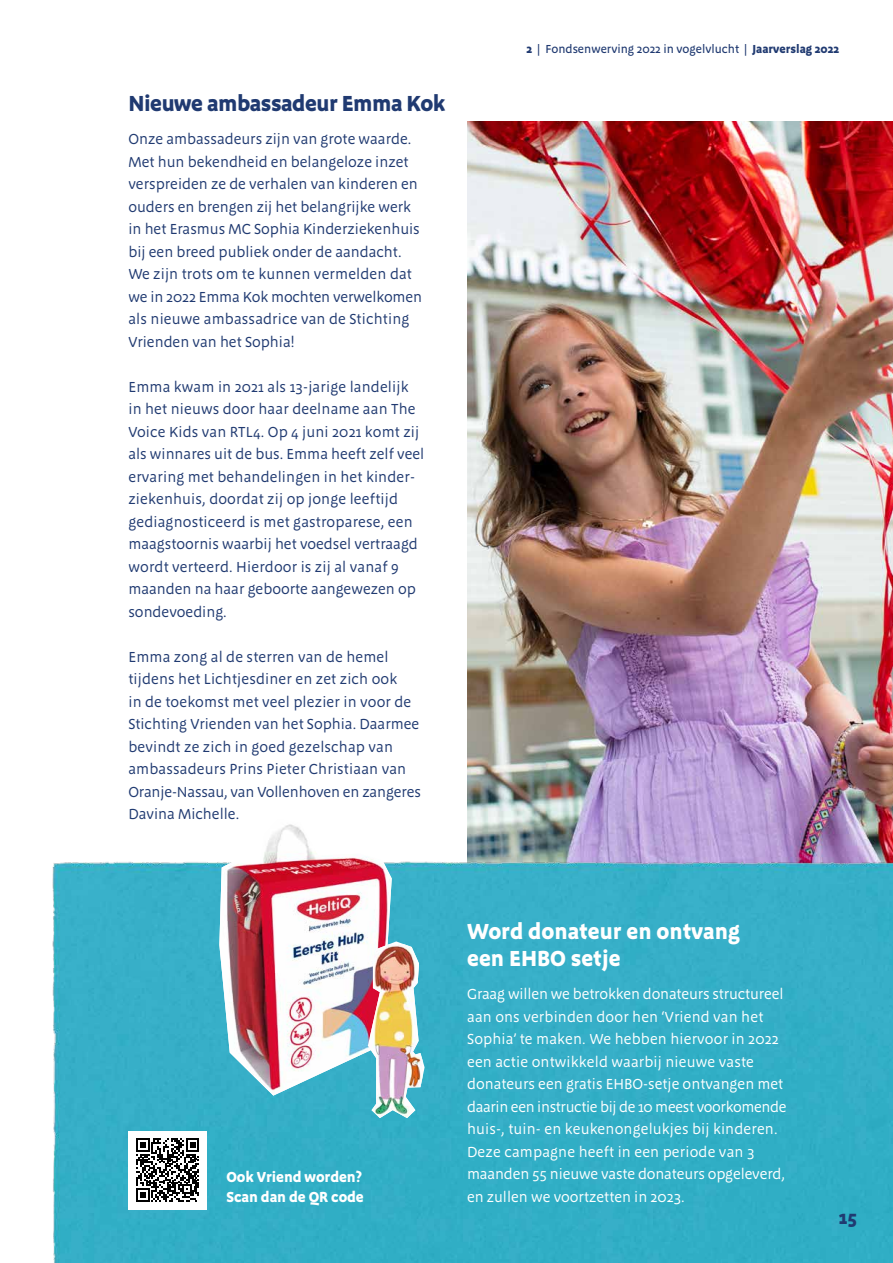
<style>
.page{position:relative;width:893px;height:1263px;background:#fff}
.page>*{position:absolute;margin:0;border:0;box-sizing:border-box;transform-origin:0 0}
.t1{font:700 22.5px/27px "Megano OT";color:#fff}
.t2{font:700 22.5px "Megano OT";letter-spacing:-.02em;color:#203a71}
.t3{font:700 19.5px "Megano OT";color:#203a71}
.t4{font:15px/22.5px "Megano OT";color:#203a71}
.t5{font:15px/22.5px "Megano OT";color:#fff}
.t6{font:700 15px/19.5px "Megano OT";letter-spacing:-.005em;color:#fff}
.t7{font:500 12px "Megano OT";color:#203a71}
.s1{font-weight:700}
</style>
<div class="page">
<img style="left:467px;top:122px;width:426px;height:712px">
<img style="left:52px;top:834px;width:841px;height:429px">
<img style="left:219px;top:824px;width:173px;height:271px">
<svg style="left:368px;top:941px;width:57px;height:177px"></svg>
<img style="left:370px;top:944px;width:53px;height:174px">
<div style="left:128px;top:1131px;width:79px;height:78px;background:#fff"></div>
<svg style="left:136px;top:1138px;width:63px;height:63px"></svg>
<h1 class="t2" style="left:128px;top:90px;width:318px">Nieuwe ambassadeur Emma Kok</h1>
<p class="t4" style="left:128px;top:128px;width:295px">Onze ambassadeurs zijn van grote waarde.<br>Met hun bekendheid en belangeloze inzet verspreiden ze de verhalen van kinderen en ouders en brengen zij het belangrijke werk in het Erasmus MC Sophia Kinderziekenhuis bij een breed publiek onder de aandacht.<br>We zijn trots om te kunnen vermelden dat we in 2022 Emma Kok mochten verwelkomen als nieuwe ambassadrice van de Stichting Vrienden van het Sophia!</p>
<p class="t4" style="left:128px;top:375px;width:297px">Emma kwam in 2021 als 13-jarige landelijk in het nieuws door haar deelname aan The Voice Kids van RTL4. Op 4 juni 2021 komt zij als winnares uit de bus. Emma heeft zelf veel ervaring met behandelingen in het kinder&shy;ziekenhuis, doordat zij op jonge leeftijd gediagnosticeerd is met gastroparese, een maagstoornis waarbij het voedsel vertraagd wordt verteerd. Hierdoor is zij al vanaf 9 maanden na haar geboorte aangewezen op sondevoeding.</p>
<p class="t4" style="left:128px;top:645px;width:294px">Emma zong al de sterren van de hemel tijdens het Lichtjesdiner en zet zich ook<br>in de toekomst met veel plezier in voor de Stichting Vrienden van het Sophia. Daarmee bevindt ze zich in goed gezelschap van ambassadeurs Prins Pieter Christiaan van Oranje-Nassau, van Vollenhoven en zangeres Davina Michelle.</p>
<p class="t7" style="left:526px;top:42px;width:314px"><span class="s1">2</span> | Fondsenwerving 2022 in vogelvlucht | <span class="s1">Jaarverslag 2022</span></p>
<p class="t6" style="left:226px;top:1167px;width:139px">Ook Vriend worden?<br>Scan dan de QR code</p>
<h1 class="t1" style="left:467px;top:918px;width:274px">Word donateur en ontvang een EHBO setje</h1>
<p class="t5" style="left:467px;top:983px;width:321px">Graag willen we betrokken donateurs structureel aan ons verbinden door hen ‘Vriend van het Sophia’ te maken. We hebben hiervoor in 2022 een actie ontwikkeld waarbij nieuwe vaste donateurs een gratis EHBO-setje ontvangen met daarin een instructie bij de 10 meest voorkomende huis-, tuin- en keukenongelukjes bij kinderen.<br>Deze campagne heeft in een periode van 3 maanden 55 nieuwe vaste donateurs opgeleverd, en zullen we voortzetten in 2023.</p>
<h2 class="t3" style="left:839px;top:1206px;width:20px">15</h2>
</div>
